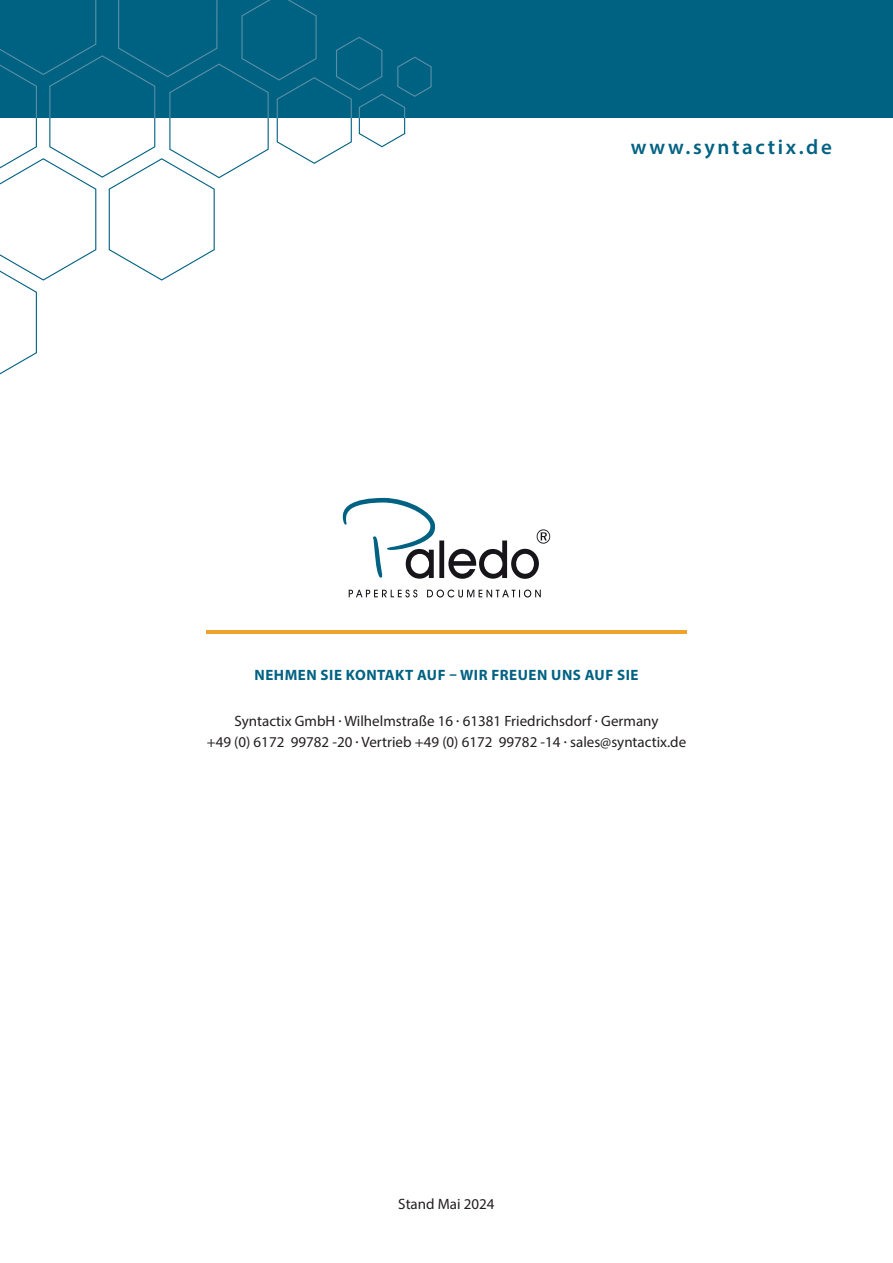
<style>
.page{position:relative;width:893px;height:1263px;background:#fff}
.page>*{position:absolute;margin:0;border:0;box-sizing:border-box;transform-origin:0 0}
.t1{font:21px "Myriad Variable Concept";letter-spacing:.125em;color:#006283}
.t2{font:15px/21px "Myriad Pro";color:#231f20;text-align:center}
.t3{font:700 15px "Myriad Pro";letter-spacing:.035em;color:#006283}
</style>
<div class="page">
<div style="left:0;top:0;width:893px;height:118px;background:#006283"></div>
<svg style="left:0;top:0;width:432px;height:375px"></svg>
<hr style="left:206px;top:630px;width:481px;height:3px;background:#eea32c">
<svg style="left:349px;top:589px;width:192px;height:8px"></svg>
<svg style="left:342px;top:498px;width:208px;height:81px"></svg>
<h1 class="t1" style="left:631px;top:134px;width:203px">www.syntactix.de</h1>
<p class="t3" style="left:254px;top:665px;width:385px">NEHMEN SIE KONTAKT AUF – WIR FREUEN UNS AUF SIE</p>
<p class="t2" style="left:207px;top:710px;width:481px">Syntactix GmbH · Wilhelmstraße 16 · 61381 Friedrichsdorf · Germany<br>+49 (0) 6172 99782 -20 · Vertrieb +49 (0) 6172 99782 -14 · sales@syntactix.de</p>
<p class="t2" style="left:398px;top:1193px;width:98px">Stand Mai 2024</p>
</div>
